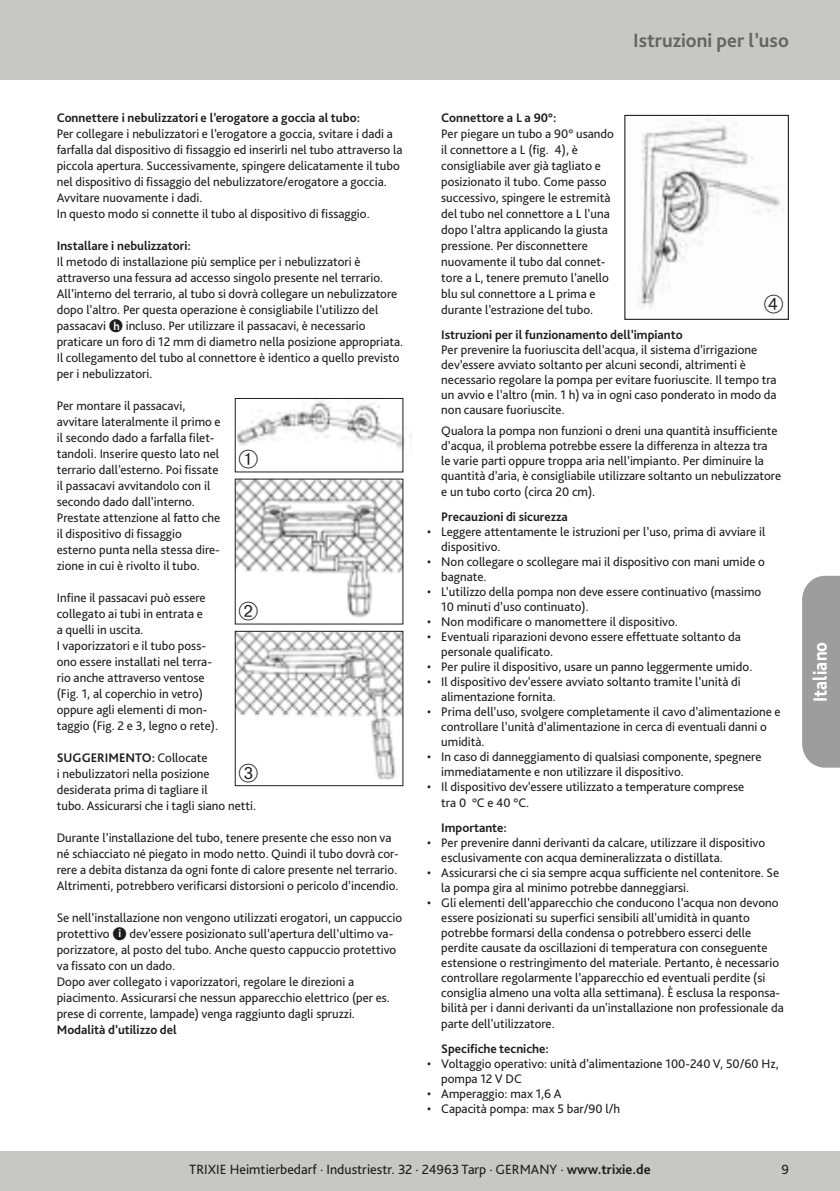
<style>
.page{position:relative;width:840px;height:1191px;background:#fff}
.page>*{position:absolute;margin:0;border:0;box-sizing:border-box;transform-origin:0 0}
.t1{font:700 20px "Bliss Pro";color:#646463}
.t2{font:800 20px "Bliss Pro";letter-spacing:.01em;color:#fff;scale:.89 1}
.t3{font:14px "Bliss Pro";color:#1d1d1b}
.t4{font:13px/16px "Bliss Pro";color:#1d1d1b}
.t5{font:700 13px "Bliss Pro";color:#1d1d1b}
.s1{font-weight:700;font-size:11.6px;color:#fff}
.s2{font-weight:700}
</style>
<div class="page">
<div style="left:0;top:0;width:839px;height:79px;background:#c7c7c6"></div>
<div style="left:0;top:1151px;width:839px;height:40px;background:#c7c7c6"></div>
<div style="left:802px;top:576px;width:37px;height:191px;background:#9d9d9d"></div>
<img style="left:638px;top:119px;width:145px;height:189px">
<div style="left:624px;top:115px;width:164px;height:205px;border:1px solid #1d1d1b"></div>
<img style="left:238px;top:398px;width:174px;height:72px">
<img style="left:237px;top:481px;width:164px;height:137px">
<div style="left:235px;top:398px;width:168px;height:74px;border:1px solid #1d1d1b"></div>
<img style="left:237px;top:633px;width:164px;height:147px">
<div style="left:235px;top:631px;width:168px;height:155px;border:1px solid #1d1d1b"></div>
<svg style="left:764px;top:295px;width:18px;height:13px"></svg>
<svg style="left:239px;top:449px;width:18px;height:19px"></svg>
<svg style="left:239px;top:601px;width:18px;height:17px"></svg>
<svg style="left:239px;top:763px;width:18px;height:17px"></svg>
<p class="t5" style="left:57px;top:109px;width:304px">Connettere i nebulizzatori e l’erogatore a goccia al tubo:</p>
<p class="t4" style="left:57px;top:125px;width:347px">Per collegare i nebulizzatori e l’erogatore a goccia, svitare i dadi a farfalla dal dispositivo di fissaggio ed inserirli nel tubo attraverso la piccola apertura. Successivamente, spingere delicatamente il tubo nel dispositivo di fissaggio del nebulizzatore/erogatore a goccia.<br>Avvitare nuovamente i dadi.<br>In questo modo si connette il tubo al dispositivo di fissaggio.</p>
<p class="t5" style="left:57px;top:237px;width:136px">Installare i nebulizzatori:</p>
<p class="t4" style="left:57px;top:253px;width:348px">Il metodo di installazione più semplice per i nebulizzatori è attraverso una fessura ad accesso singolo presente nel terrario.<br>All’interno del terrario, al tubo si dovrà collegare un nebulizzatore dopo l’altro. Per questa operazione è consigliabile l’utilizzo del passacavi ●<span class="s1">h</span> incluso. Per utilizzare il passacavi, è necessario praticare un foro di 12 mm di diametro nella posizione appropriata.<br>Il collegamento del tubo al connettore è identico a quello previsto per i nebulizzatori.</p>
<p class="t4" style="left:57px;top:397px;width:165px">Per montare il passacavi, avvitare lateralmente il primo e il secondo dado a farfalla filet&shy;tandoli. Inserire questo lato nel terrario dall’esterno. Poi fissate il passacavi avvitandolo con il secondo dado dall’interno.<br>Prestate attenzione al fatto che il dispositivo di fissaggio esterno punta nella stessa dire&shy;zione in cui è rivolto il tubo.</p>
<p class="t4" style="left:57px;top:589px;width:163px">Infine il passacavi può essere collegato ai tubi in entrata e<br>a quelli in uscita.<br>I vaporizzatori e il tubo poss&shy;ono essere installati nel terra&shy;rio anche attraverso ventose (Fig. 1, al coperchio in vetro) oppure agli elementi di mon&shy;taggio (Fig. 2 e 3, legno o rete).</p>
<p class="t4" style="left:57px;top:749px;width:201px"><span class="s2">SUGGERIMENTO:</span> Collocate<br>i nebulizzatori nella posizione desiderata prima di tagliare il<br>tubo. Assicurarsi che i tagli siano netti.</p>
<p class="t4" style="left:57px;top:829px;width:343px">Durante l’installazione del tubo, tenere presente che esso non va né schiacciato né piegato in modo netto. Quindi il tubo dovrà cor&shy;rere a debita distanza da ogni fonte di calore presente nel terrario.<br>Altrimenti, potrebbero verificarsi distorsioni o pericolo d’incendio.</p>
<p class="t4" style="left:57px;top:909px;width:346px">Se nell’installazione non vengono utilizzati erogatori, un cappuccio protettivo ●<span class="s1">i</span> dev’essere posizionato sull’apertura dell’ultimo va&shy;porizzatore, al posto del tubo. Anche questo cappuccio protettivo va fissato con un dado.<br>Dopo aver collegato i vaporizzatori, regolare le direzioni a piacimento. Assicurarsi che nessun apparecchio elettrico (per es. prese di corrente, lampade) venga raggiunto dagli spruzzi.</p>
<p class="t5" style="left:57px;top:1021px;width:121px">Modalità d’utilizzo del</p>
<h1 class="t1" style="left:632px;top:28px;width:157px">Istruzioni per l’uso</h1>
<p class="t5" style="left:441px;top:109px;width:117px">Connettore a L a 90°:</p>
<p class="t4" style="left:441px;top:125px;width:174px">Per piegare un tubo a 90° usando il connettore a L (fig. 4), è consigliabile aver già tagliato e posizionato il tubo. Come passo successivo, spingere le estremità del tubo nel connettore a L l’una dopo l’altra applicando la giusta pressione. Per disconnettere nuovamente il tubo dal connet&shy;tore a L, tenere premuto l’anello blu sul connettore a L prima e durante l’estrazione del tubo.</p>
<p class="t5" style="left:441px;top:327px;width:243px">Istruzioni per il funzionamento dell’impianto</p>
<p class="t4" style="left:441px;top:342px;width:337px;line-height:15px">Per prevenire la fuoriuscita dell’acqua, il sistema d’irrigazione dev’essere avviato soltanto per alcuni secondi, altrimenti è necessario regolare la pompa per evitare fuoriuscite. Il tempo tra un avvio e l’altro (min. 1 h) va in ogni caso ponderato in modo da non causare fuoriuscite.</p>
<p class="t4" style="left:441px;top:423px;width:341px;line-height:15.2px">Qualora la pompa non funzioni o dreni una quantità insufficiente d’acqua, il problema potrebbe essere la differenza in altezza tra<br>le varie parti oppure troppa aria nell’impianto. Per diminuire la quantità d’aria, è consigliabile utilizzare soltanto un nebulizzatore e un tubo corto (circa 20 cm).</p>
<p class="t5" style="left:441px;top:509px;width:128px">Precauzioni di sicurezza</p>
<p class="t4" style="left:441px;top:524px;width:325px;line-height:15px;text-indent:-14px">• Leggere attentamente le istruzioni per l’uso, prima di avviare il dispositivo.</p>
<p class="t4" style="left:441px;top:554px;width:325px;line-height:15px;text-indent:-14px">• Non collegare o scollegare mai il dispositivo con mani umide o bagnate.</p>
<p class="t4" style="left:441px;top:584px;width:321px;line-height:15px;text-indent:-14px">• L’utilizzo della pompa non deve essere continuativo (massimo<br>10 minuti d’uso continuato).</p>
<p class="t4" style="left:427px;top:613px;width:252px">• Non modificare o manomettere il dispositivo.</p>
<p class="t4" style="left:441px;top:629px;width:301px;line-height:15px;text-indent:-14px">• Eventuali riparazioni devono essere effettuate soltanto da personale qualificato.</p>
<p class="t4" style="left:427px;top:658px;width:326px">• Per pulire il dispositivo, usare un panno leggermente umido.</p>
<p class="t4" style="left:441px;top:674px;width:301px;line-height:15px;text-indent:-14px">• Il dispositivo dev’essere avviato soltanto tramite l’unità di alimentazione fornita.</p>
<p class="t4" style="left:441px;top:704px;width:341px;line-height:15px;text-indent:-14px">• Prima dell’uso, svolgere completamente il cavo d’alimentazione e controllare l’unità d’alimentazione in cerca di eventuali danni o umidità.</p>
<p class="t4" style="left:441px;top:749px;width:321px;line-height:15px;text-indent:-14px">• In caso di danneggiamento di qualsiasi componente, spegnere immediatamente e non utilizzare il dispositivo.</p>
<p class="t4" style="left:441px;top:778px;width:304px;text-indent:-14px">• Il dispositivo dev’essere utilizzato a temperature comprese tra 0 °C e 40 °C.</p>
<p class="t5" style="left:441px;top:820px;width:67px">Importante:</p>
<p class="t4" style="left:441px;top:835px;width:325px;line-height:15px;text-indent:-14px">• Per prevenire danni derivanti da calcare, utilizzare il dispositivo esclusivamente con acqua demineralizzata o distillata.</p>
<p class="t4" style="left:441px;top:865px;width:339px;line-height:15px;text-indent:-14px">• Assicurarsi che ci sia sempre acqua sufficiente nel contenitore. Se la pompa gira al minimo potrebbe danneggiarsi.</p>
<p class="t4" style="left:441px;top:895px;width:344px;line-height:15.2px;text-indent:-14px">• Gli elementi dell’apparecchio che conducono l’acqua non devono essere posizionati su superfici sensibili all'umidità in quanto potrebbe formarsi della condensa o potrebbero esserci delle perdite causate da oscillazioni di temperatura con conseguente estensione o restringimento del materiale. Pertanto, è necessario controllare regolarmente l’apparecchio ed eventuali perdite (si consiglia almeno una volta alla settimana). È esclusa la responsa&shy;bilità per i danni derivanti da un'installazione non professionale da parte dell'utilizzatore.</p>
<p class="t5" style="left:441px;top:1040px;width:109px">Specifiche tecniche:</p>
<p class="t4" style="left:441px;top:1056px;width:339px;line-height:15px;text-indent:-14px">• Voltaggio operativo: unità d’alimentazione 100-240 V, 50/60 Hz, pompa 12 V DC</p>
<p class="t4" style="left:427px;top:1085px;width:136px">• Amperaggio: max 1,6 A</p>
<p class="t4" style="left:427px;top:1100px;width:195px">• Capacità pompa: max 5 bar/90 l/h</p>
<p class="t3" style="left:189px;top:1160px;width:462px">TRIXIE Heimtierbedarf · Industriestr. 32 · 24963 Tarp · GERMANY · <span class="s2">www.trixie.de</span></p>
<p class="t3" style="left:780px;top:1160px;width:9px">9</p>
<h1 class="t2" style="left:807px;top:702px;width:69px;rotate:-90deg">Italiano</h1>
</div>
